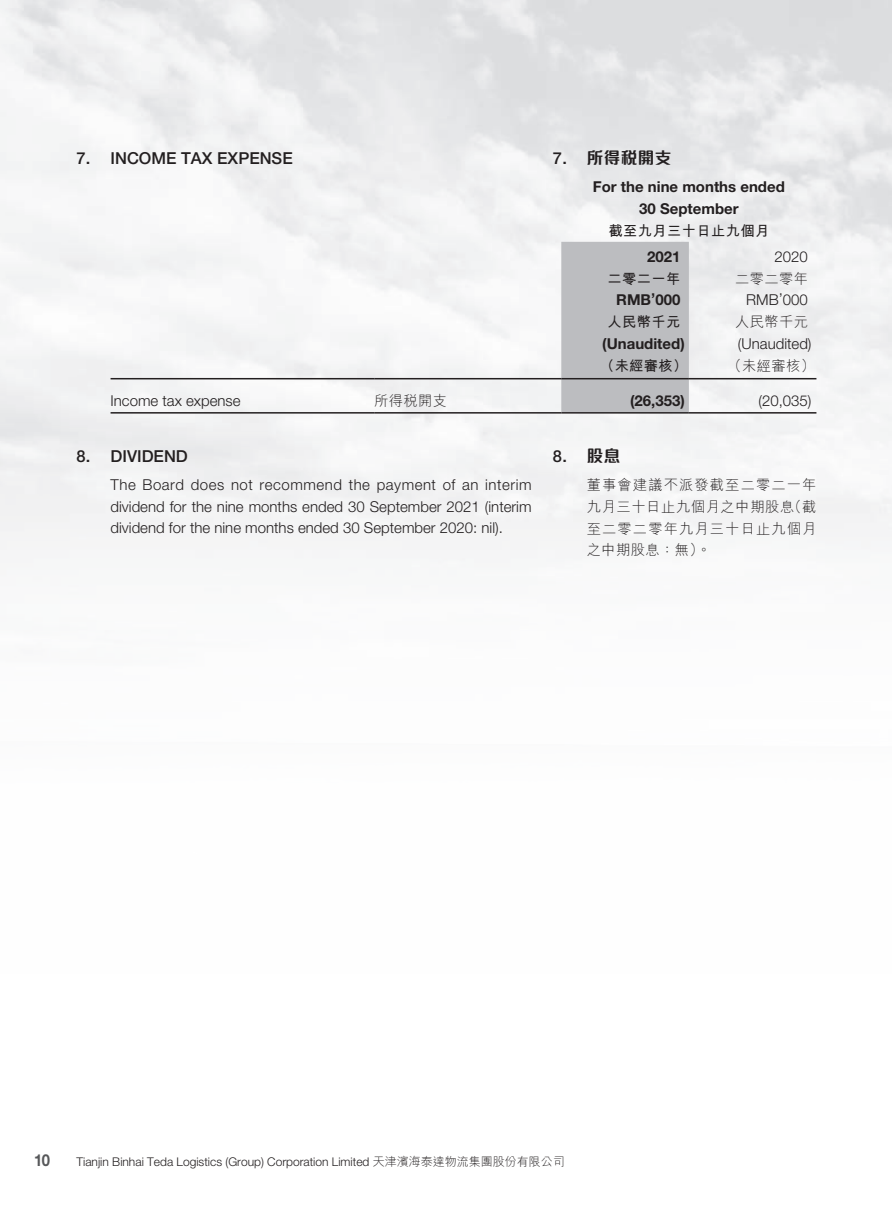
<style>
.page{position:relative;width:893px;height:1212px;background:#fff}
.page>*{position:absolute;margin:0;border:0;box-sizing:border-box;transform-origin:0 0}
._3__標題{font:500 16.5px "Helvetica Neue LT Std";color:#231f20}
._8__標題---C{font:700 16.5px "M Finance HK";letter-spacing:.03em;color:#231f20}
._8__標題---C-2{font:500 16.5px "Helvetica Neue LT Std";color:#231f20}
.t1{font:700 16.5px "Helvetica Neue LT Std";color:#57585a;scale:.9 1}
._1__內文{font:300 15px/21.8px "Helvetica Neue LT Std";color:#231f20;text-align:justify}
._1__內文-2{font:700 15px "Helvetica Neue LT Std";color:#231f20}
._6__內文---C{font:300 14.25px/21.8px "M Hei HK";letter-spacing:.045em;color:#231f20;text-align:justify}
._6__內文---C-2{font:700 14.25px "M Hei HK";letter-spacing:.03em;color:#231f20}
.t2{font:300 12px "Helvetica Neue LT Std";color:#231f20}
.s1{font-family:"Helvetica Neue LT Std";font-weight:500}
.s2{font-family:"M Finance HK";font-weight:700}
.s3{font-family:"M Hei HK"}
</style>
<div class="page">
<div style="left:561px;top:242px;width:128px;height:170px;background:#bcbdc0"></div>
<hr style="left:111px;top:378px;width:263px;height:1px;background:#231f20">
<hr style="left:374px;top:378px;width:187px;height:1px;background:#231f20">
<hr style="left:561px;top:378px;width:128px;height:1px;background:#231f20">
<hr style="left:689px;top:378px;width:127px;height:1px;background:#231f20">
<hr style="left:111px;top:412px;width:263px;height:2px;background:#231f20">
<hr style="left:374px;top:412px;width:187px;height:2px;background:#231f20">
<hr style="left:561px;top:412px;width:128px;height:2px;background:#231f20">
<hr style="left:689px;top:412px;width:127px;height:2px;background:#231f20">
<p class="_3__標題" style="left:77px;top:148px;width:218px">7. INCOME TAX EXPENSE</p>
<p class="_8__標題---C" style="left:553px;top:149px;width:120px"><span class="s1">7.</span> 所得稅開支</p>
<p class="_1__內文-2" style="left:593px;top:177px;width:193px">For the nine months ended</p>
<p class="_1__內文-2" style="left:639px;top:199px;width:101px">30 September</p>
<p class="_6__內文---C-2" style="left:608px;top:220px;width:162px">截至九月三十日止九個月</p>
<p class="_1__內文-2" style="left:647px;top:247px;width:35px">2021</p>
<p class="_1__內文" style="left:775px;top:245px;width:35px">2020</p>
<p class="_6__內文---C-2" style="left:607px;top:268px;width:74px">二零二一年</p>
<p class="_6__內文---C" style="left:735px;top:267px;width:74px">二零二零年</p>
<p class="_1__內文-2" style="left:616px;top:290px;width:66px">RMB’000</p>
<p class="_1__內文" style="left:746px;top:289px;width:63px">RMB’000</p>
<p class="_6__內文---C-2" style="left:607px;top:311px;width:74px">人民幣千元</p>
<p class="_6__內文---C" style="left:735px;top:311px;width:74px">人民幣千元</p>
<p class="_1__內文-2" style="left:602px;top:334px;width:84px">(Unaudited)</p>
<p class="_1__內文" style="left:738px;top:332px;width:75px">(Unaudited)</p>
<p class="_6__內文---C-2" style="left:600px;top:355px;width:89px">（未經審核）</p>
<p class="_6__內文---C" style="left:728px;top:354px;width:89px">（未經審核）</p>
<p class="_1__內文" style="left:111px;top:389px;width:132px">Income tax expense</p>
<p class="_6__內文---C" style="left:374px;top:389px;width:74px">所得稅開支</p>
<p class="_1__內文-2" style="left:630px;top:391px;width:56px">(26,353)</p>
<p class="_1__內文" style="left:758px;top:389px;width:55px">(20,035)</p>
<p class="_8__標題---C-2" style="left:553px;top:446px;width:69px">8. <span class="s2">股息</span></p>
<p class="_6__內文---C" style="left:587px;top:474px;width:231px">董事會建議不派發截至二零二一年九月三十日止九個月之中期股息（截至二零二零年九月三十日止九個月之中期股息：無）。</p>
<p class="_3__標題" style="left:77px;top:446px;width:113px">8. DIVIDEND</p>
<p class="_1__內文" style="left:111px;top:473px;width:422px">The Board does not recommend the payment of an interim dividend for the nine months ended 30 September 2021 (interim dividend for the nine months ended 30 September 2020: nil).</p>
<p class="t1" style="left:34px;top:1149px;width:19px">10</p>
<p class="t2" style="left:77px;top:1154px;width:490px">Tianjin Binhai Teda Logistics (Group) Corporation Limited <span class="s3">天津濱海泰達物流集團股份有限公司</span></p>
</div>
